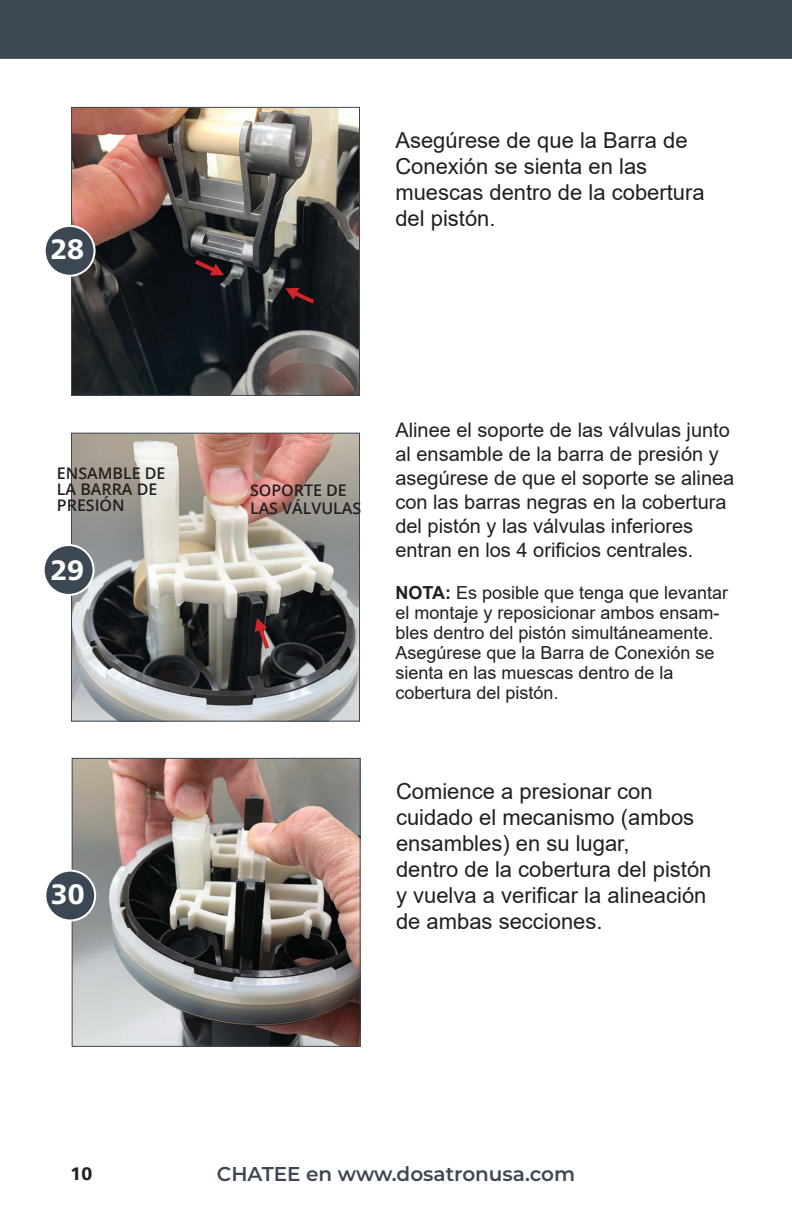
<style>
.page{position:relative;width:792px;height:1224px;background:#fff}
.page>*{position:absolute;margin:0;border:0;box-sizing:border-box;transform-origin:0 0}
.t1{font:800 28px "Frutiger Neue LT Pro";color:#fff}
.t2{font:22px/26px "Arial";color:#231f20}
.t3{font:20px/24px "Arial";color:#231f20}
.t4{font:600 20px "Montserrat";color:#3d4753}
.t5{font:18px/20px "Arial";color:#231f20}
.t6{font:800 18px "Frutiger Neue LT Pro";color:#231f20}
.t7{font:600 16px/16px "Open Sans";color:#231f20}
.s1{font-weight:700}
</style>
<div class="page">
<div style="left:0;top:0;width:792px;height:59px;background:#3d4753"></div>
<img style="left:73px;top:435px;width:285px;height:285px">
<div style="left:71px;top:433px;width:289px;height:289px;border:1px solid #3d4753"></div>
<img style="left:73px;top:109px;width:285px;height:285px">
<div style="left:71px;top:107px;width:289px;height:289px;border:1px solid #3d4753"></div>
<div style="left:45px;top:226px;width:50px;height:50px;background:#3d4753;border-radius:50%"></div>
<div style="left:44px;top:225px;width:52px;height:52px;border:2px solid #fff;border-radius:50%"></div>
<img style="left:74px;top:760px;width:285px;height:285px">
<div style="left:72px;top:758px;width:289px;height:289px;border:1px solid #3d4753"></div>
<div style="left:45px;top:871px;width:50px;height:49px;background:#3d4753;border-radius:50%"></div>
<div style="left:44px;top:870px;width:52px;height:52px;border:2px solid #fff;border-radius:50%"></div>
<div style="left:44px;top:545px;width:50px;height:50px;background:#3d4753;border-radius:50%"></div>
<div style="left:43px;top:544px;width:52px;height:52px;border:2px solid #fff;border-radius:50%"></div>
<svg style="left:285px;top:288px;width:34px;height:19px"></svg>
<svg style="left:191px;top:256px;width:33px;height:19px"></svg>
<svg style="left:255px;top:618px;width:17px;height:35px"></svg>
<p class="t1" style="left:50px;top:233px;width:35px">28</p>
<p class="t7" style="left:57px;top:464px;width:110px">ENSAMBLE DE<br>LA BARRA DE<br>PRESIÓN</p>
<p class="t1" style="left:50px;top:554px;width:35px">29</p>
<p class="t1" style="left:51px;top:877px;width:35px">30</p>
<p class="t2" style="left:395px;top:127px;width:294px">Asegúrese de que la Barra de<br>Conexión se sienta en las</p>
<p class="t2" style="left:395px;top:179px;width:311px">muescas dentro de la cobertura del pistón.</p>
<p class="t7" style="left:250px;top:481px;width:113px;line-height:18px">SOPORTE DE<br>LAS VÁLVULAS</p>
<p class="t3" style="left:395px;top:418px;width:341px">Alinee el soporte de las válvulas junto al ensamble de la barra de presión y asegúrese de que el soporte se alinea con las barras negras en la cobertura del pistón y las válvulas inferiores</p>
<p class="t3" style="left:395px;top:538px;width:299px">entran en los 4 orificios centrales.</p>
<p class="t5" style="left:395px;top:583px;width:334px"><span class="s1">NOTA:</span> Es posible que tenga que levantar el montaje y reposicionar ambos ensam&shy;bles dentro del pistón simultáneamente.<br>Asegúrese que la Barra de Conexión se sienta en las muescas dentro de la</p>
<p class="t5" style="left:395px;top:683px;width:165px">cobertura del pistón.</p>
<p class="t2" style="left:396px;top:778px;width:258px">Comience a presionar con</p>
<p class="t2" style="left:396px;top:804px;width:300px">cuidado el mecanismo (ambos ensambles) en su lugar,</p>
<p class="t2" style="left:396px;top:856px;width:317px">dentro de la cobertura del pistón y vuelva a verificar la alineación de ambas secciones.</p>
<p class="t6" style="left:71px;top:1163px;width:23px">10</p>
<p class="t4" style="left:217px;top:1160px;width:360px">CHATEE en www.dosatronusa.com</p>
</div>
